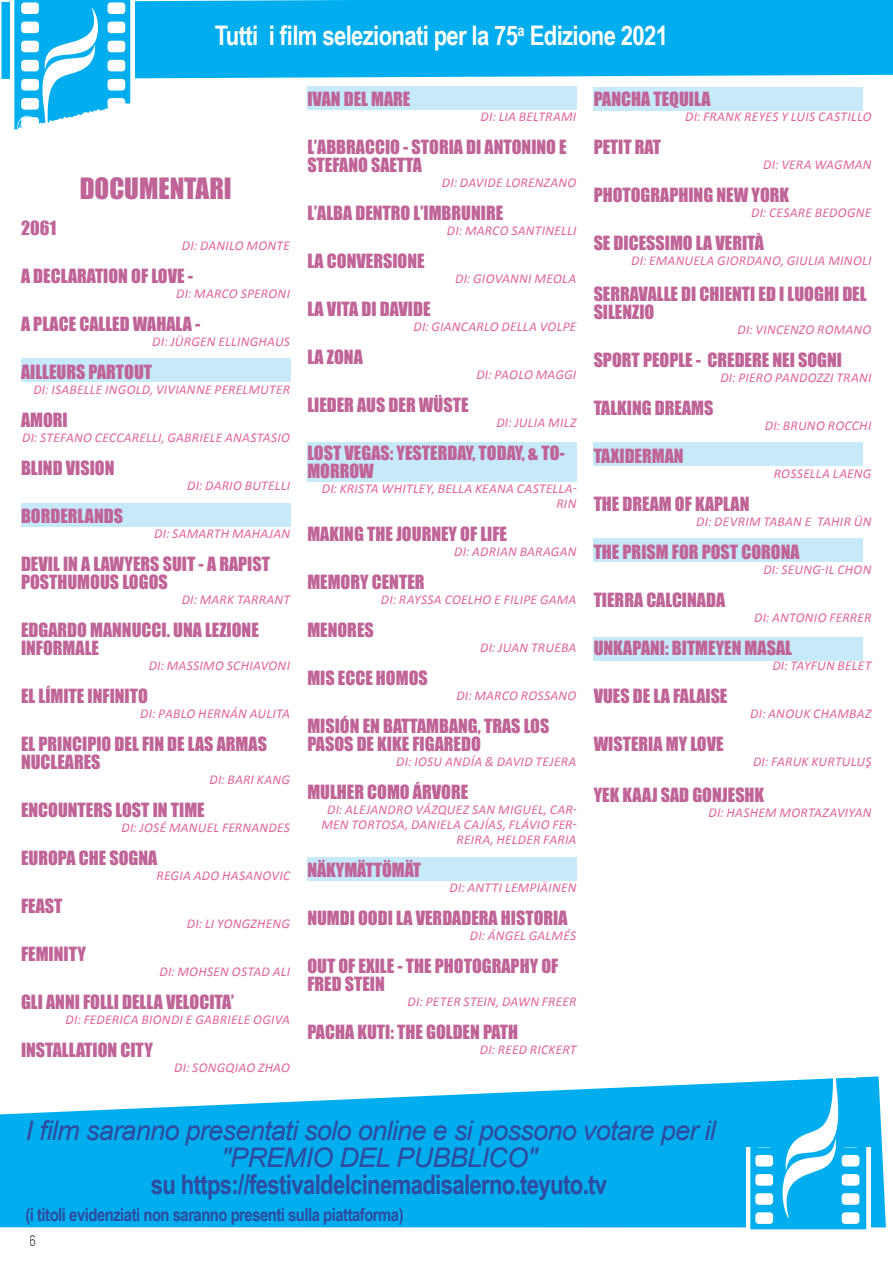
<style>
.page{position:relative;width:893px;height:1263px;background:#fff}
.page>*{position:absolute;margin:0;border:0;box-sizing:border-box;transform-origin:0 0}
.t1{font:italic 27px/27px "Arial";letter-spacing:-.025em;color:#2f4b9f}
.t2{font:700 27px "Arial Narrow";letter-spacing:-.025em;color:#2f4b9f}
.t3{font:700 27px "Arial Narrow";letter-spacing:-.025em;color:#fff}
.t4{font:27px "Impact";color:#c06498}
.t5{font:18px/18px "Impact";color:#c06498}
.t6{font:700 18px "Arial Narrow";letter-spacing:-.025em;color:#2f4b9f}
.t7{font:15px "Arial Narrow";color:#231f20}
.t8{font:italic 13.5px/15px "Calibri";letter-spacing:.02em;color:#e2649c;text-align:right}
</style>
<div class="page">
<div style="left:1px;top:0;width:892px;height:79px;background:#00aeef"></div>
<div style="left:10px;top:0;width:125px;height:79px;background:#fff"></div>
<svg style="left:14px;top:0;width:116px;height:130px"></svg>
<div style="left:21px;top:503px;width:269px;height:23px;background:#c6eafa"></div>
<div style="left:593px;top:637px;width:270px;height:24px;background:#c6eafa"></div>
<div style="left:594px;top:539px;width:269px;height:23px;background:#c6eafa"></div>
<div style="left:594px;top:442px;width:269px;height:23px;background:#c6eafa"></div>
<div style="left:594px;top:88px;width:269px;height:23px;background:#c6eafa"></div>
<div style="left:307px;top:858px;width:270px;height:23px;background:#c6eafa"></div>
<div style="left:307px;top:442px;width:270px;height:40px;background:#c6eafa"></div>
<div style="left:307px;top:86px;width:270px;height:23px;background:#c6eafa"></div>
<div style="left:21px;top:359px;width:270px;height:23px;background:#c6eafa"></div>
<svg style="left:0;top:1076px;width:886px;height:151px;background:#25baf1"></svg>
<svg style="left:746px;top:1147px;width:124px;height:82px"></svg>
<svg style="left:750px;top:1076px;width:116px;height:153px"></svg>
<h1 class="t3" style="left:215px;top:20px;width:455px">Tutti i film selezionati per la 75<sup>a</sup> Edizione 2021</h1>
<h2 class="t5" style="left:21px;top:219px;width:37px">2061</h2>
<h1 class="t4" style="left:80px;top:172px;width:153px">DOCUMENTARI</h1>
<p class="t8" style="left:182px;top:238px;width:110px">DI: DANILO MONTE</p>
<h2 class="t5" style="left:21px;top:267px;width:174px">A DECLARATION OF LOVE -</h2>
<p class="t8" style="left:176px;top:286px;width:115px">DI: MARCO SPERONI</p>
<h2 class="t5" style="left:21px;top:315px;width:181px">A PLACE CALLED WAHALA -</h2>
<p class="t8" style="left:152px;top:334px;width:139px">DI: JÜRGEN ELLINGHAUS</p>
<h2 class="t5" style="left:21px;top:363px;width:133px">AILLEURS PARTOUT</h2>
<p class="t8" style="left:33px;top:382px;width:258px">DI: ISABELLE INGOLD, VIVIANNE PERELMUTER</p>
<h2 class="t5" style="left:21px;top:411px;width:48px">AMORI</h2>
<p class="t8" style="left:22px;top:430px;width:269px">DI: STEFANO CECCARELLI, GABRIELE ANASTASIO</p>
<h2 class="t5" style="left:21px;top:459px;width:95px">BLIND VISION</h2>
<p class="t8" style="left:187px;top:478px;width:104px">DI: DARIO BUTELLI</p>
<h2 class="t5" style="left:21px;top:507px;width:104px">BORDERLANDS</h2>
<p class="t8" style="left:154px;top:526px;width:137px">DI: SAMARTH MAHAJAN</p>
<h2 class="t5" style="left:21px;top:555px;width:250px">DEVIL IN A LAWYERS SUIT - A RAPIST<br>POSTHUMOUS LOGOS</h2>
<p class="t8" style="left:182px;top:592px;width:110px">DI: MARK TARRANT</p>
<h2 class="t5" style="left:21px;top:621px;width:239px">EDGARDO MANNUCCI. UNA LEZIONE<br>INFORMALE</h2>
<p class="t8" style="left:149px;top:658px;width:143px">DI: MASSIMO SCHIAVONI</p>
<h2 class="t5" style="left:21px;top:687px;width:128px">EL LÍMITE INFINITO</h2>
<p class="t8" style="left:140px;top:706px;width:151px">DI: PABLO HERNÁN AULITA</p>
<h2 class="t5" style="left:21px;top:735px;width:247px">EL PRINCIPIO DEL FIN DE LAS ARMAS<br>NUCLEARES</h2>
<p class="t8" style="left:209px;top:772px;width:82px">DI: BARI KANG</p>
<h2 class="t5" style="left:21px;top:801px;width:185px">ENCOUNTERS LOST IN TIME</h2>
<p class="t8" style="left:121px;top:820px;width:170px">DI: JOSÉ MANUEL FERNANDES</p>
<h2 class="t5" style="left:21px;top:849px;width:138px">EUROPA CHE SOGNA</h2>
<p class="t8" style="left:156px;top:868px;width:135px">REGIA ADO HASANOVIC</p>
<h2 class="t5" style="left:21px;top:897px;width:43px">FEAST</h2>
<p class="t8" style="left:187px;top:916px;width:105px">DI: LI YONGZHENG</p>
<h2 class="t5" style="left:21px;top:945px;width:66px">FEMINITY</h2>
<p class="t8" style="left:159px;top:964px;width:132px">DI: MOHSEN OSTAD ALI</p>
<h2 class="t5" style="left:21px;top:993px;width:215px">GLI ANNI FOLLI DELLA VELOCITA’</h2>
<p class="t8" style="left:66px;top:1012px;width:226px">DI: FEDERICA BIONDI E GABRIELE OGIVA</p>
<h2 class="t5" style="left:21px;top:1041px;width:133px">INSTALLATION CITY</h2>
<p class="t8" style="left:174px;top:1060px;width:117px">DI: SONGQIAO ZHAO</p>
<h2 class="t5" style="left:307px;top:90px;width:105px">IVAN DEL MARE</h2>
<p class="t8" style="left:481px;top:109px;width:97px">DI: LIA BELTRAMI</p>
<h2 class="t5" style="left:307px;top:138px;width:261px">L’ABBRACCIO - STORIA DI ANTONINO E<br>STEFANO SAETTA</h2>
<p class="t8" style="left:442px;top:175px;width:136px">DI: DAVIDE LORENZANO</p>
<h2 class="t5" style="left:307px;top:204px;width:197px">L’ALBA DENTRO L’IMBRUNIRE</h2>
<p class="t8" style="left:447px;top:223px;width:131px">DI: MARCO SANTINELLI</p>
<h2 class="t5" style="left:307px;top:252px;width:119px">LA CONVERSIONE</h2>
<p class="t8" style="left:455px;top:271px;width:123px">DI: GIOVANNI MEOLA</p>
<h2 class="t5" style="left:307px;top:300px;width:125px">LA VITA DI DAVIDE</h2>
<p class="t8" style="left:413px;top:319px;width:164px">DI: GIANCARLO DELLA VOLPE</p>
<h2 class="t5" style="left:307px;top:348px;width:57px">LA ZONA</h2>
<p class="t8" style="left:476px;top:367px;width:102px">DI: PAOLO MAGGI</p>
<h2 class="t5" style="left:307px;top:396px;width:163px">LIEDER AUS DER WÜSTE</h2>
<p class="t8" style="left:496px;top:415px;width:82px">DI: JULIA MILZ</p>
<h2 class="t5" style="left:307px;top:444px;width:259px">LOST VEGAS: YESTERDAY, TODAY, &amp; TO-<br>MORROW</h2>
<p class="t8" style="left:322px;top:481px;width:256px">DI: KRISTA WHITLEY, BELLA KEANA CASTELLA-<br>RIN</p>
<h2 class="t5" style="left:307px;top:525px;width:201px">MAKING THE JOURNEY OF LIFE</h2>
<p class="t8" style="left:454px;top:544px;width:124px">DI: ADRIAN BARAGAN</p>
<h2 class="t5" style="left:307px;top:573px;width:119px">MEMORY CENTER</h2>
<p class="t8" style="left:381px;top:592px;width:197px">DI: RAYSSA COELHO E FILIPE GAMA</p>
<h2 class="t5" style="left:307px;top:621px;width:68px">MENORES</h2>
<p class="t8" style="left:480px;top:640px;width:98px">DI: JUAN TRUEBA</p>
<h2 class="t5" style="left:307px;top:669px;width:122px">MIS ECCE HOMOS</h2>
<p class="t8" style="left:456px;top:688px;width:121px">DI: MARCO ROSSANO</p>
<h2 class="t5" style="left:307px;top:717px;width:244px">MISIÓN EN BATTAMBANG, TRAS LOS<br>PASOS DE KIKE FIGAREDO</h2>
<p class="t8" style="left:396px;top:754px;width:182px">DI: IOSU ANDÍA &amp; DAVID TEJERA</p>
<h2 class="t5" style="left:307px;top:783px;width:162px">MULHER COMO ÁRVORE</h2>
<p class="t8" style="left:321px;top:802px;width:257px">DI: ALEJANDRO VÁZQUEZ SAN MIGUEL, CAR-<br>MEN TORTOSA, DANIELA CAJÍAS, FLÁVIO FER-<br>REIRA, HELDER FARIA</p>
<h2 class="t5" style="left:307px;top:861px;width:115px">NÄKYMÄTTÖMÄT</h2>
<p class="t8" style="left:449px;top:880px;width:128px">DI: ANTTI LEMPIÄINEN</p>
<h2 class="t5" style="left:307px;top:909px;width:262px">NUMDI OODI LA VERDADERA HISTORIA</h2>
<p class="t8" style="left:470px;top:928px;width:108px">DI: ÁNGEL GALMÉS</p>
<h2 class="t5" style="left:307px;top:957px;width:252px">OUT OF EXILE - THE PHOTOGRAPHY OF<br>FRED STEIN</h2>
<p class="t8" style="left:408px;top:994px;width:170px">DI: PETER STEIN, DAWN FREER</p>
<h2 class="t5" style="left:307px;top:1023px;width:212px">PACHA KUTI: THE GOLDEN PATH</h2>
<p class="t8" style="left:480px;top:1042px;width:98px">DI: REED RICKERT</p>
<h2 class="t5" style="left:594px;top:90px;width:118px">PANCHA TEQUILA</h2>
<p class="t8" style="left:685px;top:109px;width:188px">DI: FRANK REYES Y LUIS CASTILLO</p>
<h2 class="t5" style="left:594px;top:138px;width:69px">PETIT RAT</h2>
<p class="t8" style="left:763px;top:157px;width:110px">DI: VERA WAGMAN</p>
<h2 class="t5" style="left:594px;top:186px;width:197px">PHOTOGRAPHING NEW YORK</h2>
<p class="t8" style="left:751px;top:205px;width:122px">DI: CESARE BEDOGNE</p>
<h2 class="t5" style="left:594px;top:234px;width:172px">SE DICESSIMO LA VERITÀ</h2>
<p class="t8" style="left:631px;top:253px;width:242px">DI: EMANUELA GIORDANO, GIULIA MINOLI</p>
<h2 class="t5" style="left:594px;top:285px;width:274px">SERRAVALLE DI CHIENTI ED I LUOGHI DEL<br>SILENZIO</h2>
<p class="t8" style="left:737px;top:322px;width:136px">DI: VINCENZO ROMANO</p>
<h2 class="t5" style="left:594px;top:351px;width:250px">SPORT PEOPLE - CREDERE NEI SOGNI</h2>
<p class="t8" style="left:720px;top:370px;width:153px">DI: PIERO PANDOZZI TRANI</p>
<h2 class="t5" style="left:594px;top:399px;width:121px">TALKING DREAMS</h2>
<p class="t8" style="left:765px;top:418px;width:108px">DI: BRUNO ROCCHI</p>
<h2 class="t5" style="left:594px;top:447px;width:91px">TAXIDERMAN</h2>
<p class="t8" style="left:774px;top:466px;width:99px">ROSSELLA LAENG</p>
<h2 class="t5" style="left:594px;top:495px;width:157px">THE DREAM OF KAPLAN</h2>
<p class="t8" style="left:696px;top:514px;width:177px">DI: DEVRIM TABAN E TAHIR ÜN</p>
<h2 class="t5" style="left:594px;top:543px;width:207px">THE PRISM FOR POST CORONA</h2>
<p class="t8" style="left:763px;top:562px;width:110px">DI: SEUNG-IL CHON</p>
<h2 class="t5" style="left:594px;top:591px;width:133px">TIERRA CALCINADA</h2>
<p class="t8" style="left:754px;top:610px;width:119px">DI: ANTONIO FERRER</p>
<h2 class="t5" style="left:594px;top:639px;width:200px">UNKAPANI: BITMEYEN MASAL</h2>
<p class="t8" style="left:772px;top:658px;width:101px">DI: TAYFUN BELET</p>
<h2 class="t5" style="left:594px;top:687px;width:135px">VUES DE LA FALAISE</h2>
<p class="t8" style="left:750px;top:706px;width:123px">DI: ANOUK CHAMBAZ</p>
<h2 class="t5" style="left:594px;top:735px;width:132px">WISTERIA MY LOVE</h2>
<p class="t8" style="left:753px;top:754px;width:120px">DI: FARUK KURTULUŞ</p>
<h2 class="t5" style="left:594px;top:786px;width:172px">YEK KAAJ SAD GONJESHK</h2>
<p class="t8" style="left:708px;top:805px;width:165px">DI: HASHEM MORTAZAVIYAN</p>
<h1 class="t1" style="left:221px;top:1117px;width:496px;text-indent:-196px">I film saranno presentati solo online e si possono votare per il "PREMIO DEL PUBBLICO"</h1>
<h1 class="t2" style="left:151px;top:1168px;width:458px">su https://festivaldelcinemadisalerno.teyuto.tv</h1>
<h2 class="t6" style="left:25px;top:1204px;width:380px">(i titoli evidenziati non saranno presenti sulla piattaforma)</h2>
<p class="t7" style="left:30px;top:1232px;width:8px">6</p>
</div>
